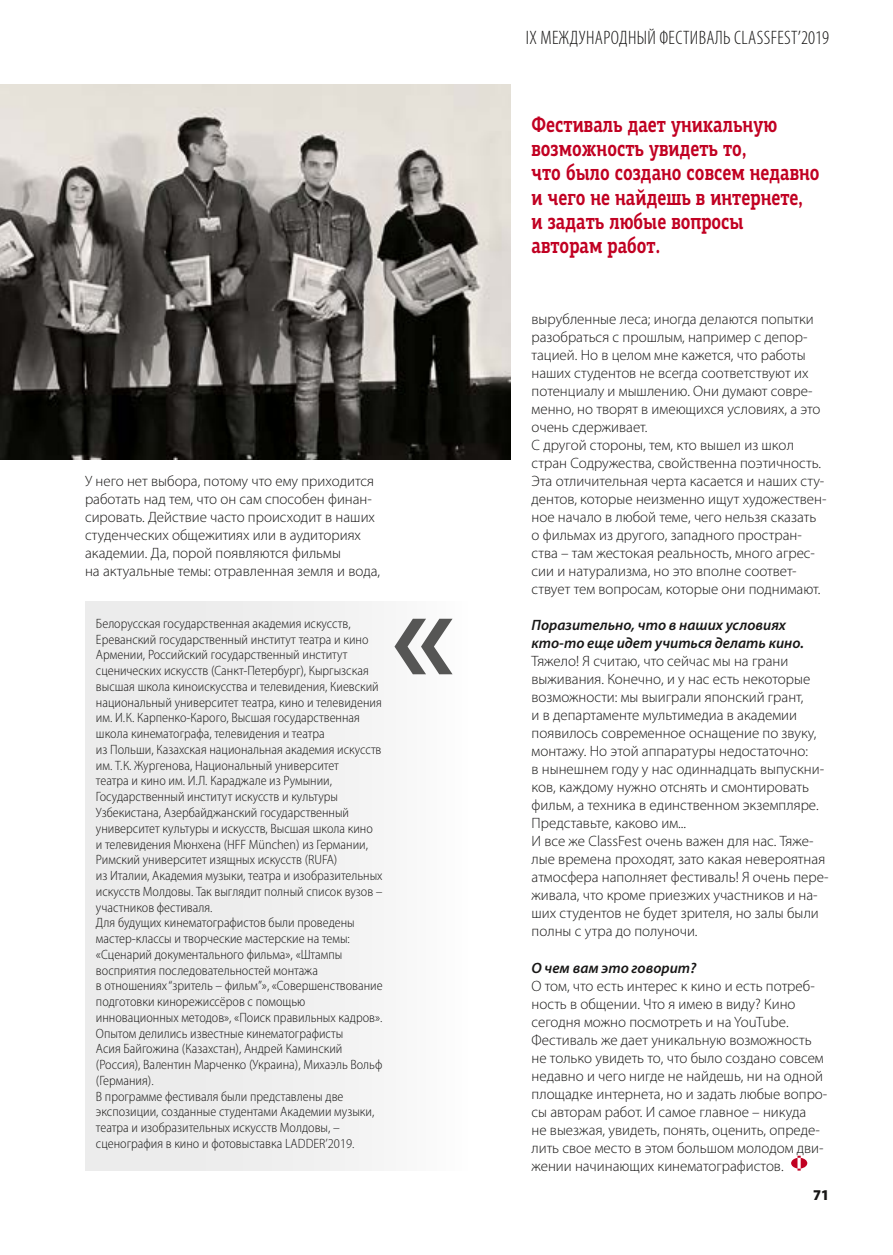
<style>
.page{position:relative;width:893px;height:1255px;background:#fff}
.page>*{position:absolute;margin:0;border:0;box-sizing:border-box;transform-origin:0 0}
.t1{font:700 22.5px/24px "PF Agora Slab Pro";color:#c10122;scale:.75 1}
.t2{font:300 condensed 19.5px "Myriad Pro";letter-spacing:.02em;color:#181716}
.t3{font:300 15px/18px "Myriad Pro";color:#181716}
.t4{font:italic 600 15px/18px "Myriad Pro";color:#181716}
.t5{font:900 semi-condensed 15px "Myriad Pro";color:#181716}
.t6{font:300 semi-condensed 13.5px/15.8px "Myriad Pro";color:#181716}
</style>
<div class="page">
<svg style="left:791px;top:1155px;width:16px;height:15px"></svg>
<img style="left:0;top:85px;width:510px;height:374px">
<div style="left:85px;top:601px;width:383px;height:569px;background:#ececec"></div>
<svg style="left:394px;top:618px;width:59px;height:56px"></svg>
<p class="t3" style="left:85px;top:472px;width:297px">У него нет выбора, потому что ему приходится работать над тем, что он сам способен финан&shy;сировать. Действие часто происходит в наших студенческих общежитиях или в аудиториях академии. Да, порой появляются фильмы<br>на актуальные темы: отравленная земля и вода,</p>
<p class="t6" style="left:96px;top:615px;width:288px">Белорусская государственная академия искусств, Ереванский государственный институт театра и кино Армении, Российский государственный институт сценических искусств (Санкт-Петербург), Кыргызская высшая школа киноискусства и телевидения, Киевский национальный университет театра, кино и телевидения им. И.К. Карпенко-Карого, Высшая государственная школа кинематографа, телевидения и театра<br>из Польши, Казахская национальная академия искусств им. Т.К. Жургенова, Национальный университет<br>театра и кино им. И.Л. Караджале из Румынии, Государственный институт искусств и культуры Узбекистана, Азербайджанский государственный университет культуры и искусств, Высшая школа кино и телевидения Мюнхена (HFF München) из Германии, Римский университет изящных искусств (RUFA)<br>из Италии, Академия музыки, театра и изобразительных искусств Молдовы. Так выглядит полный список вузов – участников фестиваля.<br>Для будущих кинематографистов были проведены мастер-классы и творческие мастерские на темы: «Сценарий документального фильма», «Штампы восприятия последовательностей монтажа<br>в отношениях ‘‘зритель – фильм”», «Совершенствование подготовки кинорежиссёров с помощью инновационных методов», «Поиск правильных кадров».<br>Опытом делились известные кинематографисты<br>Асия Байгожина (Казахстан), Андрей Каминский (Россия), Валентин Марченко (Украина), Михаэль Вольф (Германия).<br>В программе фестиваля были представлены две экспозиции, созданные студентами Академии музыки, театра и изобразительных искусств Молдовы, – сценография в кино и фотовыставка LADDER’2019.</p>
<h2 class="t2" style="left:526px;top:28px;width:305px">IX МЕЖДУНАРОДНЫЙ ФЕСТИВАЛЬ CLASSFEST’2019</h2>
<h1 class="t1" style="left:531px;top:112px;width:386px">Фестиваль дает уникальную возможность увидеть то,<br>что было создано совсем недавно и чего не найдешь в интернете, и задать любые вопросы авторам работ.</h1>
<p class="t3" style="left:532px;top:310px;width:296px">вырубленные леса; иногда делаются попытки разобраться с прошлым, например с депор&shy;тацией. Но в целом мне кажется, что работы наших студентов не всегда соответствуют их потенциалу и мышлению. Они думают совре&shy;менно, но творят в имеющихся условиях, а это очень сдерживает.<br>С другой стороны, тем, кто вышел из школ стран Содружества, свойственна поэтичность.<br>Эта отличительная черта касается и наших сту&shy;дентов, которые неизменно ищут художествен&shy;ное начало в любой теме, чего нельзя сказать о фильмах из другого, западного простран&shy;ства – там жестокая реальность, много агрес&shy;сии и натурализма, но это вполне соответ&shy;ствует тем вопросам, которые они поднимают.</p>
<p class="t4" style="left:532px;top:616px;width:274px">Поразительно, что в наших условиях кто-то еще идет учиться делать кино.</p>
<p class="t3" style="left:532px;top:652px;width:299px">Тяжело! Я считаю, что сейчас мы на грани выживания. Конечно, и у нас есть некоторые возможности: мы выиграли японский грант,<br>и в департаменте мультимедиа в академии появилось современное оснащение по звуку, монтажу. Но этой аппаратуры недостаточно:<br>в нынешнем году у нас одиннадцать выпускни&shy;ков, каждому нужно отснять и смонтировать фильм, а техника в единственном экземпляре.<br>Представьте, каково им...<br>И все же ClassFest очень важен для нас. Тяже&shy;лые времена проходят, зато какая невероятная атмосфера наполняет фестиваль! Я очень пере&shy;живала, что кроме приезжих участников и на&shy;ших студентов не будет зрителя, но залы были полны с утра до полуночи.</p>
<p class="t4" style="left:532px;top:958px;width:166px">О чем вам это говорит?</p>
<p class="t3" style="left:532px;top:976px;width:297px">О том, что есть интерес к кино и есть потреб&shy;ность в общении. Что я имею в виду? Кино сегодня можно посмотреть и на YouTube.<br>Фестиваль же дает уникальную возможность не только увидеть то, что было создано совсем недавно и чего нигде не найдешь, ни на одной площадке интернета, но и задать любые вопро&shy;сы авторам работ. И самое главное – никуда<br>не выезжая, увидеть, понять, оценить, опреде&shy;лить свое место в этом большом молодом дви&shy;жении начинающих кинематографистов.</p>
<p class="t5" style="left:813px;top:1186px;width:18px">71</p>
</div>
